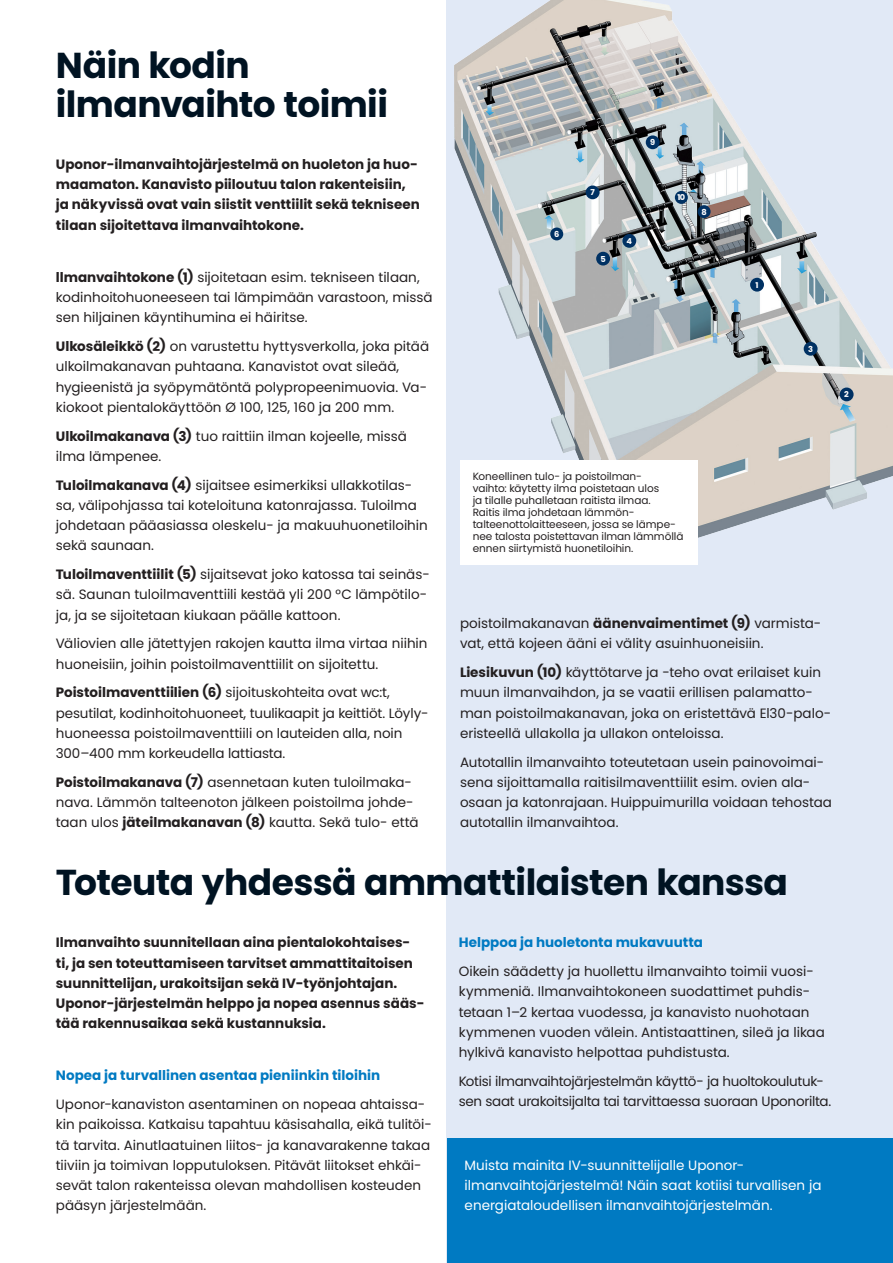
<style>
.page{position:relative;width:893px;height:1263px;background:#fff}
.page>*{position:absolute;margin:0;border:0;box-sizing:border-box;transform-origin:0 0}
.Pääotsikko_esitteet{font:700 36px/39px "Poppins";letter-spacing:-.015em;color:#001322}
.Leipäteksti_suomi{font:13.5px/20.2px "Poppins";color:#231f20}
.Ingressit{font:700 13.5px/20.2px "Poppins";color:#231f20}
.Infolaatikot{font:13.5px/20.2px "Poppins";color:#fff}
.Leipäteksti_suomi-2{font:13.5px/20.2px "Poppins";letter-spacing:-.02em;color:#231f20}
.Väliotsikko{font:700 13.5px "Poppins";color:#007ac2}
.Kuvatekstit_captions{font:10.5px/12px "Poppins";letter-spacing:-.005em;color:#231f20}
.numerot{font:700 8.25px "Poppins";color:#fff}
.s1{font-weight:700}
</style>
<div class="page">
<div style="left:446px;top:0;width:447px;height:1263px;background:#e1e9f6"></div>
<img style="left:455px;top:0;width:438px;height:538px">
<div style="left:750px;top:278px;width:14px;height:14px;background:#003163;border-radius:50%"></div>
<div style="left:840px;top:387px;width:14px;height:14px;background:#003163;border-radius:50%"></div>
<div style="left:622px;top:234px;width:14px;height:14px;background:#003163;border-radius:50%"></div>
<div style="left:596px;top:252px;width:14px;height:14px;background:#003163;border-radius:50%"></div>
<div style="left:550px;top:228px;width:13px;height:12px;background:#003163;border-radius:50%"></div>
<div style="left:586px;top:185px;width:14px;height:14px;background:#003163;border-radius:50%"></div>
<div style="left:698px;top:205px;width:13px;height:13px;background:#003163;border-radius:50%"></div>
<div style="left:646px;top:135px;width:14px;height:14px;background:#003163;border-radius:50%"></div>
<div style="left:675px;top:191px;width:13px;height:13px;background:#003163;border-radius:50%"></div>
<div style="left:804px;top:342px;width:14px;height:14px;background:#003163;border-radius:50%"></div>
<div style="left:460px;top:460px;width:238px;height:104px;background:#fff"></div>
<div style="left:448px;top:1139px;width:445px;height:124px;background:#007ac2"></div>
<p class="Pääotsikko_esitteet" style="left:56px;top:46px;width:334px">Näin kodin ilmanvaihto toimii</p>
<p class="Ingressit" style="left:56px;top:154px;width:365px">Uponor-ilmanvaihtojärjestelmä on huoleton ja huo&shy;maamaton. Kanavisto piiloutuu talon rakenteisiin, ja näkyvissä ovat vain siistit venttiilit sekä tekniseen tilaan sijoitettava ilmanvaihtokone.</p>
<p class="numerot" style="left:554px;top:229px;width:7px">6</p>
<p class="numerot" style="left:590px;top:188px;width:6px">7</p>
<p class="numerot" style="left:600px;top:254px;width:7px">5</p>
<p class="numerot" style="left:650px;top:138px;width:7px">9</p>
<p class="numerot" style="left:627px;top:236px;width:7px">4</p>
<p class="numerot" style="left:677px;top:193px;width:9px">10</p>
<p class="numerot" style="left:701px;top:207px;width:7px">8</p>
<p class="Leipäteksti_suomi" style="left:56px;top:267px;width:378px"><span class="s1">llmanvaihtokone (1)</span> sijoitetaan esim. tekniseen tilaan, kodinhoitohuoneeseen tai lämpimään varastoon, missä sen hiljainen käyntihumina ei häiritse.</p>
<p class="Leipäteksti_suomi" style="left:56px;top:336px;width:375px"><span class="s1">Ulkosäleikkö (2)</span> on varustettu hyttysverkolla, joka pitää ulkoilmakanavan puhtaana. Kanavistot ovat sileää, hygieenistä ja syöpymätöntä polypropeenimuovia. Va&shy;kiokoot pientalokäyttöön Ø 100, 125, 160 ja 200 mm.</p>
<p class="Leipäteksti_suomi" style="left:56px;top:426px;width:353px"><span class="s1">Ulkoilmakanava (3)</span> tuo raittiin ilman kojeelle, missä ilma lämpenee.</p>
<p class="Leipäteksti_suomi" style="left:56px;top:475px;width:374px"><span class="s1">Tuloilmakanava (4)</span> sijaitsee esimerkiksi ullakkotilas&shy;sa, välipohjassa tai koteloituna katonrajassa. Tuloilma johdetaan pääasiassa oleskelu- ja makuuhuonetiloihin sekä saunaan.</p>
<p class="Leipäteksti_suomi" style="left:56px;top:564px;width:375px"><span class="s1">Tuloilmaventtiilit (5)</span> sijaitsevat joko katossa tai seinäs&shy;sä. Saunan tuloilmaventtiili kestää yli 200 °C lämpötilo&shy;ja, ja se sijoitetaan kiukaan päälle kattoon.</p>
<p class="Leipäteksti_suomi" style="left:56px;top:633px;width:373px">Väliovien alle jätettyjen rakojen kautta ilma virtaa niihin huoneisiin, joihin poistoilmaventtiilit on sijoitettu.</p>
<p class="Leipäteksti_suomi" style="left:56px;top:682px;width:372px"><span class="s1">Poistoilmaventtiilien (6)</span> sijoituskohteita ovat wc:t, pesutilat, kodinhoitohuoneet, tuulikaapit ja keittiöt. Löyly&shy;huoneessa poistoilmaventtiili on lauteiden alla, noin 300–400 mm korkeudella lattiasta.</p>
<p class="Leipäteksti_suomi" style="left:56px;top:772px;width:364px"><span class="s1">Poistoilmakanava (7)</span> asennetaan kuten tuloilmaka&shy;nava. Lämmön talteenoton jälkeen poistoilma johde&shy;taan ulos <span class="s1">jäteilmakanavan (8)</span> kautta. Sekä tulo- että</p>
<p class="Pääotsikko_esitteet" style="left:56px;top:863px;width:734px">Toteuta yhdessä ammattilaisten kanssa</p>
<p class="Ingressit" style="left:56px;top:932px;width:370px">Ilmanvaihto suunnitellaan aina pientalokohtaises&shy;ti, ja sen toteuttamiseen tarvitset ammattitaitoisen suunnittelijan, urakoitsijan sekä IV-työnjohtajan.<br>Uponor-järjestelmän helppo ja nopea asennus sääs&shy;tää rakennusaikaa sekä kustannuksia.</p>
<p class="numerot" style="left:755px;top:280px;width:5px">1</p>
<p class="numerot" style="left:808px;top:344px;width:6px">3</p>
<p class="Kuvatekstit_captions" style="left:473px;top:470px;width:212px">Koneellinen tulo- ja poistoilman-<br>vaihto: käytetty ilma poistetaan ulos<br>ja tilalle puhalletaan raitista ilmaa.<br>Raitis ilma johdetaan lämmön&shy;talteenottolaitteeseen, jossa se lämpe&shy;nee talosta poistettavan ilman lämmöllä ennen siirtymistä huonetiloihin.</p>
<p class="Leipäteksti_suomi" style="left:460px;top:613px;width:363px">poistoilmakanavan <span class="s1">äänenvaimentimet (9)</span> varmista&shy;vat, että kojeen ääni ei välity asuinhuoneisiin.</p>
<p class="Leipäteksti_suomi" style="left:460px;top:662px;width:373px"><span class="s1">Liesikuvun (10)</span> käyttötarve ja -teho ovat erilaiset kuin muun ilmanvaihdon, ja se vaatii erillisen palamatto&shy;man poistoilmakanavan, joka on eristettävä El30-palo&shy;eristeellä ullakolla ja ullakon onteloissa.</p>
<p class="Leipäteksti_suomi" style="left:460px;top:752px;width:374px">Autotallin ilmanvaihto toteutetaan usein painovoimai&shy;sena sijoittamalla raitisilmaventtiilit esim. ovien ala&shy;osaan ja katonrajaan. Huippuimurilla voidaan tehostaa autotallin ilmanvaihtoa.</p>
<p class="Väliotsikko" style="left:459px;top:935px;width:246px">Helppoa ja huoletonta mukavuutta</p>
<p class="Leipäteksti_suomi" style="left:459px;top:961px;width:368px">Oikein säädetty ja huollettu ilmanvaihto toimii vuosi&shy;kymmeniä. Ilmanvaihtokoneen suodattimet puhdis&shy;tetaan 1–2 kertaa vuodessa, ja kanavisto nuohotaan kymmenen vuoden välein. Antistaattinen, sileä ja likaa hylkivä kanavisto helpottaa puhdistusta.</p>
<p class="Leipäteksti_suomi-2" style="left:459px;top:1071px;width:374px">Kotisi ilmanvaihtojärjestelmän käyttö- ja huoltokoulutuk&shy;sen saat urakoitsijalta tai tarvittaessa suoraan Uponorilta.</p>
<p class="Väliotsikko" style="left:56px;top:1068px;width:326px">Nopea ja turvallinen asentaa pieniinkin tiloihin</p>
<p class="Leipäteksti_suomi" style="left:56px;top:1094px;width:378px">Uponor-kanaviston asentaminen on nopeaa ahtaissa&shy;kin paikoissa. Katkaisu tapahtuu käsisahalla, eikä tulitöi&shy;tä tarvita. Ainutlaatuinen liitos- ja kanavarakenne takaa tiiviin ja toimivan lopputuloksen. Pitävät liitokset ehkäi&shy;sevät talon rakenteissa olevan mahdollisen kosteuden pääsyn järjestelmään.</p>
<p class="Infolaatikot" style="left:465px;top:1155px;width:358px">Muista mainita IV-suunnittelijalle Uponor&shy;ilmanvaihtojärjestelmä! Näin saat kotiisi turvallisen ja energiataloudellisen ilmanvaihtojärjestelmän.</p>
<p class="numerot" style="left:844px;top:390px;width:6px">2</p>
</div>
